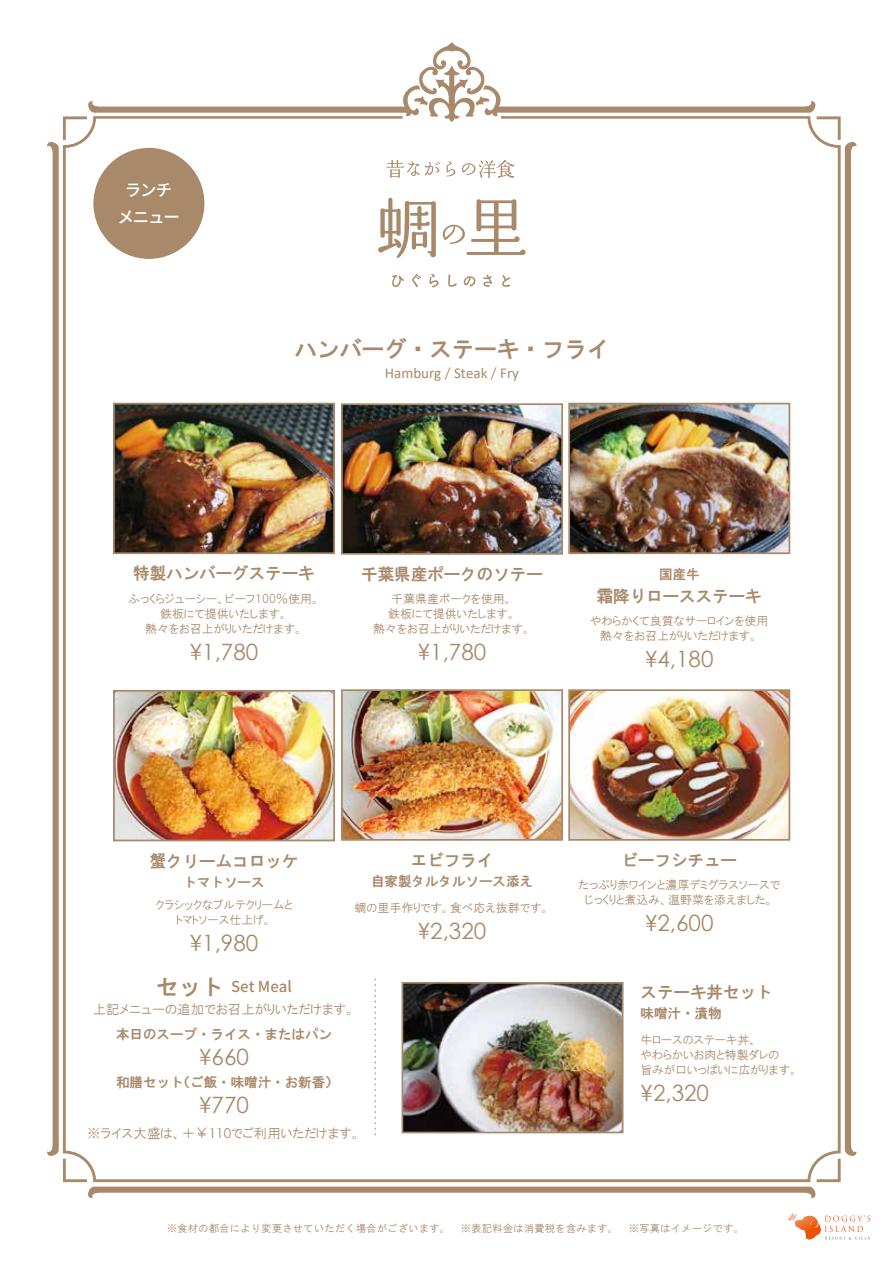
<style>
.page{position:relative;width:893px;height:1263px;background:#fff}
.page>*{position:absolute;margin:0;border:0;box-sizing:border-box;transform-origin:0 0}
.t1{font:22.5px "Century Gothic";color:#a8896a}
.t2{font:22.5px "HGS Gothic E";color:#a8896a}
.t3{font:16.5px "HGS Gothic E";color:#a8896a}
.t4{font:500 16.5px/27px "Gen Shin Gothic";letter-spacing:-.07em;color:#fff;text-align:center}
.t5{font:15px "Calibri";color:#a8896a}
.t6{font:500 15px "Gen Shin Gothic";color:#a8896a}
.t7{font:13.5px "HGS Gothic E";color:#a8896a}
.t8{font:13.5px "HGP Gothic M";color:#a8896a}
.t9{font:12px/15px "HGP Gothic M";color:#a8896a;text-align:center}
.t10{font:10.5px "HGS Gothic M";color:#a8896a}
.s1{font-family:"Koz Go Pr 6 N"}
.s2{font-family:"HGS Gothic E";font-weight:400;font-size:22.5px}
.s3{font-family:"Century Gothic"}
</style>
<div class="page">
<svg style="left:787px;top:1213px;width:83px;height:27px"></svg>
<img style="left:47px;top:42px;width:809px;height:1156px">
<h2 class="t4" style="left:117px;top:176px;width:64px">ランチメニュー</h2>
<h1 class="t2" style="left:294px;top:338px;width:316px">ハンバーグ・ステーキ・フライ</h1>
<p class="t5" style="left:385px;top:362px;width:136px">Hamburg <span class="s1">/</span> Steak <span class="s1">/</span> Fry</p>
<h2 class="t3" style="left:133px;top:565px;width:183px">特製ハンバーグステーキ</h2>
<p class="t9" style="left:128px;top:591px;width:194px">ふっくらジューシー、ビーフ100％使用。鉄板にて提供いたします。<br>熱々をお召上がりいただけます。</p>
<h1 class="t1" style="left:190px;top:636px;width:70px">¥1,780</h1>
<h2 class="t3" style="left:361px;top:566px;width:183px">千葉県産ポークのソテー</h2>
<p class="t9" style="left:373px;top:591px;width:160px">千葉県産ポークを使用。<br>鉄板にて提供いたします。<br>熱々をお召上がりいただけます。</p>
<h1 class="t1" style="left:418px;top:636px;width:70px">¥1,780</h1>
<p class="t7" style="left:659px;top:568px;width:42px">国産牛</p>
<h2 class="t3" style="left:597px;top:587px;width:166px">霜降りロースステーキ</h2>
<p class="t9" style="left:590px;top:613px;width:180px">やわらかくて良質なサーロインを使用熱々をお召上がりいただけます。</p>
<h1 class="t1" style="left:645px;top:643px;width:70px">¥4,180</h1>
<h2 class="t3" style="left:411px;top:852px;width:84px">エビフライ</h2>
<p class="t7" style="left:371px;top:874px;width:163px">自家製タルタルソース添え</p>
<p class="t9" style="left:355px;top:900px;width:196px">蜩の里手作りです。食べ応え抜群です。</p>
<h1 class="t1" style="left:418px;top:915px;width:70px">¥2,320</h1>
<h2 class="t3" style="left:150px;top:852px;width:150px">蟹クリームコロッケ</h2>
<p class="t7" style="left:184px;top:875px;width:82px">トマトソース</p>
<p class="t9" style="left:155px;top:897px;width:139px">クラシックなブルテクリームとトマトソース仕上げ。</p>
<h1 class="t1" style="left:190px;top:927px;width:70px">¥1,980</h1>
<p class="t6" style="left:156px;top:976px;width:137px"><span class="s2">セット</span> Set Meal</p>
<p class="t8" style="left:93px;top:1003px;width:264px">上記メニューの追加でお召上がりいただけます。</p>
<p class="t7" style="left:116px;top:1028px;width:218px">本日のスープ・ライス・またはパン</p>
<h1 class="t1" style="left:199px;top:1041px;width:51px">¥660</h1>
<p class="t7" style="left:116px;top:1076px;width:224px">和膳セット（ご飯・味噌汁・お新香）</p>
<h1 class="t1" style="left:199px;top:1089px;width:51px">¥770</h1>
<p class="t8" style="left:87px;top:1126px;width:275px">※ライス大盛は、＋￥<span class="s3">110</span>でご利用いただけます。</p>
<h2 class="t3" style="left:622px;top:852px;width:117px">ビーフシチュー</h2>
<p class="t9" style="left:578px;top:877px;width:203px">たっぷり赤ワインと濃厚デミグラスソースでじっくりと煮込み、温野菜を添えました。</p>
<h1 class="t1" style="left:645px;top:907px;width:70px">¥2,600</h1>
<h2 class="t3" style="left:640px;top:984px;width:133px">ステーキ丼セット</h2>
<p class="t7" style="left:640px;top:1006px;width:82px">味噌汁・漬物</p>
<p class="t9" style="left:640px;top:1032px;width:159px;text-align:left">牛ロースのステーキ丼、<br>やわらかいお肉と特製ダレの<br>旨みが口いっぱいに広がります。</p>
<h1 class="t1" style="left:640px;top:1077px;width:70px">¥2,320</h1>
<p class="t10" style="left:167px;top:1223px;width:579px">※食材の都合により変更させていただく場合がございます。　※表記料金は消費税を含みます。　※写真はイメージです。</p>
</div>
